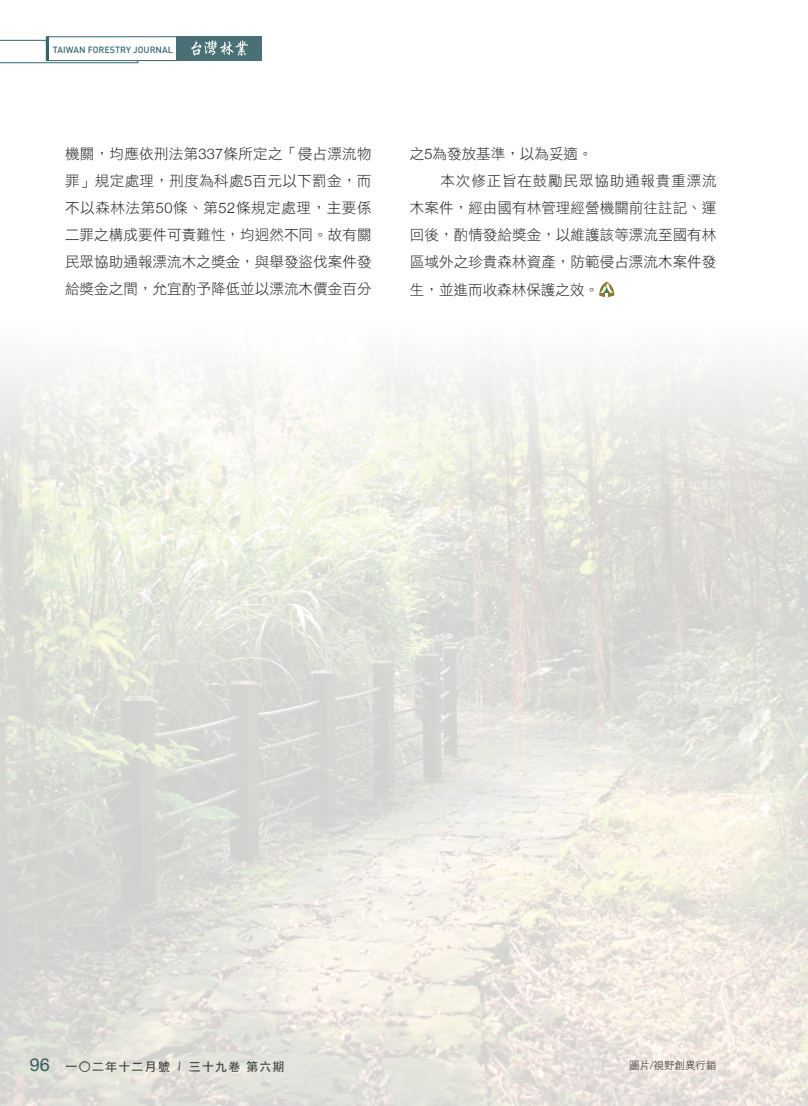
<style>
.page{position:relative;width:808px;height:1106px;background:#fff}
.page>*{position:absolute;margin:0;border:0;box-sizing:border-box;transform-origin:0 0}
.內文{font:14.7px/27px "DF Hei Std W3";letter-spacing:.005em;color:#231f20;text-align:justify}
.t1{font:12px "DF Hei Std W7";letter-spacing:.1em;color:#353b40}
.圖說2{font:10.5px "DF Hei Std W3";color:#231f20}
.t2{font:500 9px "DIN";color:#30676c}
.s1{font-family:"Helvetica Neue";font-weight:300}
.s2{font-family:"Helvetica Neue";font-size:18px;color:#30676c}
</style>
<div class="page">
<svg style="left:0;top:40px;width:138px;height:23px"></svg>
<div style="left:47px;top:36px;width:132px;height:25px;background:#fff;border:1px solid #30676c"></div>
<hr style="left:46px;top:36px;width:3px;height:25px;background:#30676c">
<div style="left:176px;top:36px;width:86px;height:25px;background:#487075"></div>
<img style="left:191px;top:41px;width:57px;height:15px">
<svg style="left:599px;top:282px;width:15px;height:16px"></svg>
<img style="left:0;top:362px;width:808px;height:744px">
<svg style="left:176px;top:1061px;width:7px;height:10px"></svg>
<p class="t2" style="left:53px;top:44px;width:121px">TAIWAN FORESTRY JOURNAL</p>
<p class="內文" style="left:65px;top:140px;width:308px">機關，均應依刑法第<span class="s1">337</span>條所定之「侵占漂流物罪」規定處理，刑度為科處<span class="s1">5</span>百元以下罰金，而不以森林法第<span class="s1">50</span>條、第<span class="s1">52</span>條規定處理，主要係二罪之構成要件可責難性，均迥然不同。故有關民眾協助通報漂流木之獎金，與舉發盜伐案件發給獎金之間，允宜酌予降低並以漂流木價金百分</p>
<p class="內文" style="left:410px;top:140px;width:184px">之<span class="s1">5</span>為發放基準，以為妥適。</p>
<p class="內文" style="left:410px;top:167px;width:308px;text-indent:31px">本次修正旨在鼓勵民眾協助通報貴重漂流木案件，經由國有林管理經營機關前往註記、運回後，酌情發給獎金，以維護該等漂流至國有林區域外之珍貴森林資產，防範侵占漂流木案件發生，並進而收森林保護之效。</p>
<p class="t1" style="left:30px;top:1059px;width:142px"><span class="s2">96</span> 一○二年十二月號</p>
<p class="t1" style="left:189px;top:1059px;width:97px">三十九卷第六期</p>
<p class="圖說2" style="left:629px;top:1059px;width:89px">圖片<span class="s1">/</span>視野創異行銷</p>
</div>
